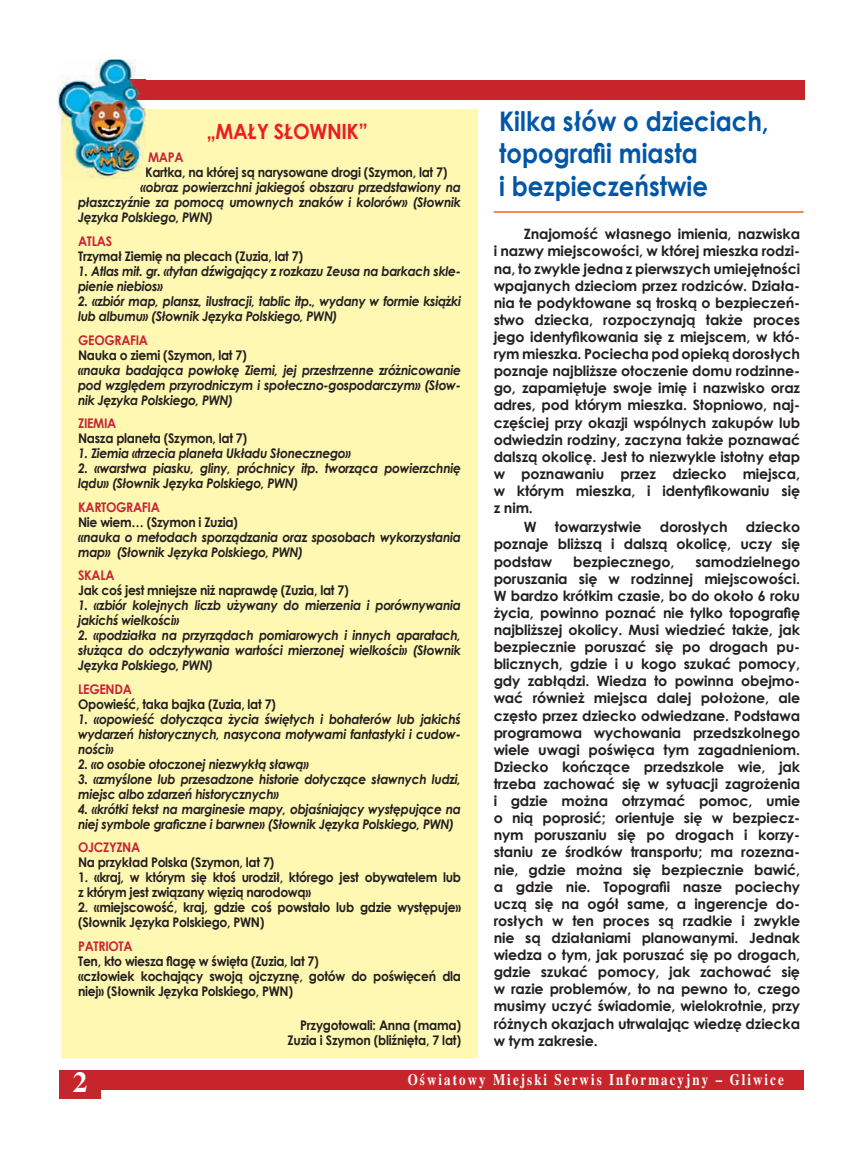
<style>
.page{position:relative;width:864px;height:1153px;background:#fff}
.page>*{position:absolute;margin:0;border:0;box-sizing:border-box;transform-origin:0 0}
.t1{font:700 29.1px "Times New Roman";color:#fff}
.t2{font:700 27px/32.4px "Century Gothic";color:#0156a8;scale:.9 1}
.t3{font:700 21px "Century Gothic";letter-spacing:-.02em;color:#ee1d23;scale:.95 1}
.t4{font:700 16.2px "Times New Roman";letter-spacing:.16em;color:#fff;scale:.8 1}
.t5{font:700 14.25px/17.1px "Century Gothic";letter-spacing:-.01em;color:#231f20;text-align:justify}
.t6{font:italic 700 13.35px/15px "Century Gothic";letter-spacing:-.025em;color:#231f20;scale:.93 1}
.t7{font:700 13.35px/15px "Century Gothic";letter-spacing:-.025em;color:#231f20;scale:.93 1}
.t8{font:700 13.35px "Century Gothic";letter-spacing:-.025em;color:#c82434;scale:.93 1}
</style>
<div class="page">
<div style="left:61px;top:109px;width:417px;height:949px;background:#fff8b2"></div>
<div style="left:60px;top:1070px;width:744px;height:19px;background:#c8242b"></div>
<div style="left:60px;top:1070px;width:41px;height:28px;background:#c8242b"></div>
<div style="left:146px;top:80px;width:658px;height:19px;background:#c8242b"></div>
<img style="left:57px;top:60px;width:89px;height:55px">
<img style="left:61px;top:109px;width:85px;height:69px">
<img style="left:116px;top:80px;width:30px;height:19px">
<hr style="left:493px;top:211px;width:310px;height:2px;background:#f26221">
<h2 class="t2" style="left:499px;top:104px;width:301px">Kilka słów o dzieciach, topografii miasta<br>i bezpieczeństwie</h2>
<h3 class="t3" style="left:206px;top:115px;width:172px">„MAŁY SŁOWNIK”</h3>
<p class="t8" style="left:148px;top:147px;width:40px">MAPA</p>
<p class="t7" style="left:145px;top:164px;width:326px">Kartka, na której są narysowane drogi (Szymon, lat 7)</p>
<p class="t6" style="left:78px;top:179px;width:413px;text-align:justify;text-indent:62px">«obraz powierzchni jakiegoś obszaru przedstawiony na płaszczyźnie za pomocą umownych znaków i kolorów» (Słownik Języka Polskiego, PWN)</p>
<p class="t8" style="left:78px;top:231px;width:38px">ATLAS</p>
<p class="t7" style="left:78px;top:248px;width:243px">Trzymał Ziemię na plecach (Zuzia, lat 7)</p>
<p class="t6" style="left:78px;top:263px;width:413px">1. Atlas mit. gr. «tytan dźwigający z rozkazu Zeusa na barkach skle&shy;pienie niebios»</p>
<p class="t6" style="left:78px;top:293px;width:413px">2. «zbiór map, plansz, ilustracji, tablic itp., wydany w formie książki lub albumu» (Słownik Języka Polskiego, PWN)</p>
<p class="t8" style="left:78px;top:329px;width:77px">GEOGRAFIA</p>
<p class="t7" style="left:78px;top:346px;width:183px">Nauka o ziemi (Szymon, lat 7)</p>
<p class="t6" style="left:78px;top:361px;width:413px;text-align:justify">«nauka badająca powłokę Ziemi, jej przestrzenne zróżnicowanie pod względem przyrodniczym i społeczno-gospodarczym» (Słow&shy;nik Języka Polskiego, PWN)</p>
<p class="t8" style="left:78px;top:413px;width:43px">ZIEMIA</p>
<p class="t7" style="left:78px;top:430px;width:183px">Nasza planeta (Szymon, lat 7)</p>
<p class="t6" style="left:78px;top:445px;width:295px">1. Ziemia «trzecia planeta Układu Słonecznego»</p>
<p class="t6" style="left:78px;top:460px;width:413px">2. «warstwa piasku, gliny, próchnicy itp. tworząca powierzchnię lądu» (Słownik Języka Polskiego, PWN)</p>
<p class="t8" style="left:78px;top:496px;width:89px">KARTOGRAFIA</p>
<p class="t7" style="left:78px;top:513px;width:173px">Nie wiem… (Szymon i Zuzia)</p>
<p class="t6" style="left:78px;top:528px;width:413px">«nauka o metodach sporządzania oraz sposobach wykorzystania map» (Słownik Języka Polskiego, PWN)</p>
<p class="t8" style="left:78px;top:565px;width:41px">SKALA</p>
<p class="t7" style="left:78px;top:582px;width:292px">Jak coś jest mniejsze niż naprawdę (Zuzia, lat 7)</p>
<p class="t6" style="left:78px;top:597px;width:413px">1. «zbiór kolejnych liczb używany do mierzenia i porównywania jakichś wielkości»</p>
<p class="t6" style="left:78px;top:627px;width:413px;text-align:justify">2. «podziałka na przyrządach pomiarowych i innych aparatach, służąca do odczytywania wartości mierzonej wielkości» (Słownik Języka Polskiego, PWN)</p>
<p class="t8" style="left:78px;top:678px;width:59px">LEGENDA</p>
<p class="t7" style="left:78px;top:695px;width:214px">Opowieść, taka bajka (Zuzia, lat 7)</p>
<p class="t6" style="left:78px;top:710px;width:413px;text-align:justify">1. «opowieść dotycząca życia świętych i bohaterów lub jakichś wydarzeń historycznych, nasycona motywami fantastyki i cudow&shy;ności»</p>
<p class="t6" style="left:78px;top:755px;width:250px">2. «o osobie otoczonej niezwykłą sławą»</p>
<p class="t6" style="left:78px;top:770px;width:413px">3. «zmyślone lub przesadzone historie dotyczące sławnych ludzi, miejsc albo zdarzeń historycznych»</p>
<p class="t6" style="left:78px;top:800px;width:413px">4. «krótki tekst na marginesie mapy, objaśniający występujące na niej symbole graficzne i barwne» (Słownik Języka Polskiego, PWN)</p>
<p class="t8" style="left:78px;top:837px;width:68px">OJCZYZNA</p>
<p class="t7" style="left:78px;top:854px;width:212px">Na przykład Polska (Szymon, lat 7)</p>
<p class="t7" style="left:78px;top:869px;width:413px">1. «kraj, w którym się ktoś urodził, którego jest obywatelem lub z którym jest związany więzią narodową»</p>
<p class="t7" style="left:78px;top:899px;width:413px">2. «miejscowość, kraj, gdzie coś powstało lub gdzie występuje» (Słownik Języka Polskiego, PWN)</p>
<p class="t8" style="left:78px;top:935px;width:60px">PATRIOTA</p>
<p class="t7" style="left:78px;top:952px;width:413px">Ten, kto wiesza flagę w święta (Zuzia, lat 7)<br>«człowiek kochający swoją ojczyznę, gotów do poświęceń dla niej» (Słownik Języka Polskiego, PWN)</p>
<p class="t7" style="left:287px;top:1016px;width:188px;text-align:right">Przygotowali: Anna (mama)<br>Zuzia i Szymon (bliźnięta, 7 lat)</p>
<h1 class="t1" style="left:73px;top:1065px;width:16px">2</h1>
<p class="t4" style="left:407px;top:1069px;width:471px">Oświatowy Miejski Serwis Informacyjny – Gliwice</p>
<p class="t5" style="left:493px;top:225px;width:308px;text-indent:30px">Znajomość własnego imienia, nazwiska i nazwy miejscowości, w której mieszka rodzi&shy;na, to zwykle jedna z pierwszych umiejętności wpajanych dzieciom przez rodziców. Działa&shy;nia te podyktowane są troską o bezpieczeń&shy;stwo dziecka, rozpoczynają także proces jego identyfikowania się z miejscem, w któ&shy;rym mieszka. Pociecha pod opieką dorosłych poznaje najbliższe otoczenie domu rodzinne&shy;go, zapamiętuje swoje imię i nazwisko oraz adres, pod którym mieszka. Stopniowo, naj&shy;częściej przy okazji wspólnych zakupów lub odwiedzin rodziny, zaczyna także poznawać dalszą okolicę. Jest to niezwykle istotny etap w poznawaniu przez dziecko miejsca, w którym mieszka, i identyfikowaniu się z nim.</p>
<p class="t5" style="left:523px;top:518px;width:14px">W</p>
<p class="t5" style="left:554px;top:518px;width:88px">towarzystwie</p>
<p class="t5" style="left:659px;top:518px;width:69px">dorosłych</p>
<p class="t5" style="left:493px;top:518px;width:308px;text-indent:252px">dziecko poznaje bliższą i dalszą okolicę, uczy się podstaw</p>
<p class="t5" style="left:493px;top:552px;width:308px;text-indent:202px">samodzielnego poruszania się w rodzinnej miejscowości.<br>W bardzo krótkim czasie, bo do około 6 roku życia, powinno poznać nie tylko topografię najbliższej okolicy. Musi wiedzieć także, jak bezpiecznie poruszać się po drogach pu&shy;blicznych, gdzie i u kogo szukać pomocy, gdy zabłądzi. Wiedza to powinna obejmo&shy;wać również miejsca dalej położone, ale często przez dziecko odwiedzane. Podstawa programowa wychowania przedszkolnego wiele uwagi poświęca tym zagadnieniom.<br>Dziecko kończące przedszkole wie, jak trzeba zachować się w sytuacji zagrożenia i gdzie można otrzymać pomoc, umie o nią poprosić; orientuje się w bezpiecz&shy;nym poruszaniu się po drogach i korzy&shy;staniu ze środków transportu; ma rozezna&shy;nie, gdzie można się bezpiecznie bawić, a gdzie nie. Topografii nasze pociechy uczą się na ogół same, a ingerencje do&shy;rosłych w ten proces są rzadkie i zwykle nie są działaniami planowanymi. Jednak wiedza o tym, jak poruszać się po drogach, gdzie szukać pomocy, jak zachować się w razie problemów, to na pewno to, czego musimy uczyć świadomie, wielokrotnie, przy różnych okazjach utrwalając wiedzę dziecka w tym zakresie.</p>
<p class="t5" style="left:573px;top:552px;width:103px">bezpiecznego,</p>
</div>
